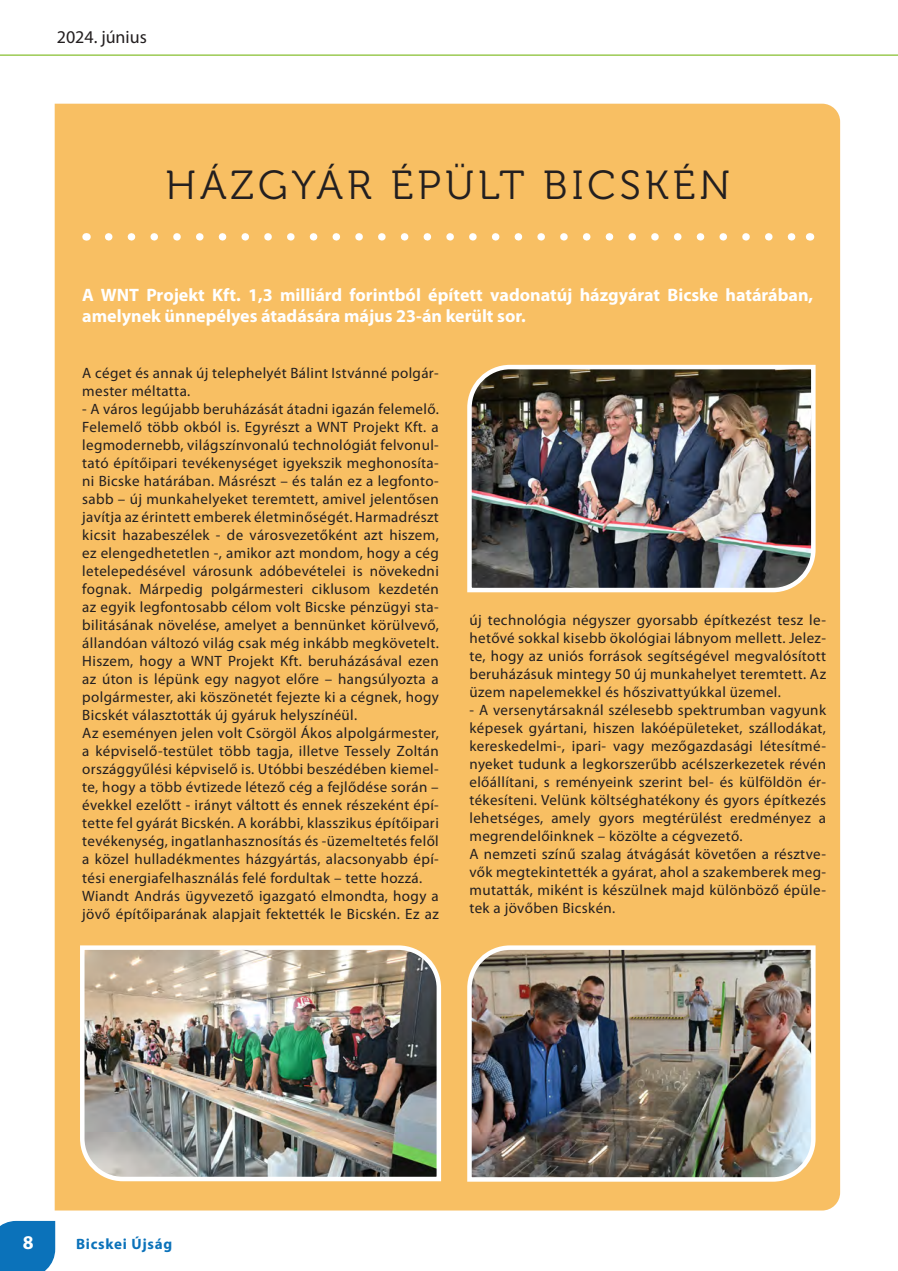
<style>
.page{position:relative;width:898px;height:1271px;background:#fff}
.page>*{position:absolute;margin:0;border:0;box-sizing:border-box;transform-origin:0 0}
.Heading_Master_copy{font:40.5px "Museo 300";letter-spacing:.1em;color:#231f20}
.t1{font:700 19.5px "Myriad Pro";color:#fff}
.Body_text{font:700 18px/21px "Myriad Pro";color:#fff}
.Subheading{font:18px "Myriad Pro";color:#231f20}
.Body_text-2{font:15px/18px "Myriad Pro";letter-spacing:.025em;color:#231f20;text-align:justify}
.t2{font:700 15px "Myriad Pro";letter-spacing:.05em;color:#0b72ba}
</style>
<div class="page">
<hr style="left:0;top:54px;width:897px;height:2px;background:#9bca53">
<div style="left:55px;top:104px;width:785px;height:1106px;background:#f8bf63"></div>
<svg style="left:109px;top:233px;width:689px;height:8px"></svg>
<img style="left:465px;top:362px;width:352px;height:232px">
<img style="left:78px;top:943px;width:365px;height:240px">
<img style="left:465px;top:943px;width:352px;height:241px">
<div style="left:0;top:1221px;width:55px;height:50px;background:#0b72ba"></div>
<p class="Subheading" style="left:57px;top:26px;width:92px">2024. június</p>
<p class="Heading_Master_copy" style="left:165px;top:164px;width:566px">HÁZGYÁR ÉPÜLT BICSKÉN</p>
<p class="Body_text" style="left:82px;top:283px;width:732px">A WNT Projekt Kft. 1,3 milliárd forintból épített vadonatúj házgyárat Bicske határában, amelynek ünnepélyes átadására május 23-án került sor.</p>
<p class="Body_text-2" style="left:82px;top:364px;width:358px">A céget és annak új telephelyét Bálint Istvánné polgár&shy;mester méltatta.</p>
<p class="Body_text-2" style="left:82px;top:400px;width:358px">- A város legújabb beruházását átadni igazán felemelő.<br>Felemelő több okból is. Egyrészt a WNT Projekt Kft. a legmodernebb, világszínvonalú technológiát felvonul&shy;tató építőipari tevékenységet igyekszik meghonosíta&shy;ni Bicske határában. Másrészt – és talán ez a legfonto&shy;sabb – új munkahelyeket teremtett, amivel jelentősen javítja az érintett emberek életminőségét. Harmadrészt kicsit hazabeszélek - de városvezetőként azt hiszem, ez elengedhetetlen -, amikor azt mondom, hogy a cég letelepedésével városunk adóbevételei is növekedni fognak. Márpedig polgármesteri ciklusom kezdetén az egyik legfontosabb célom volt Bicske pénzügyi sta&shy;bilitásának növelése, amelyet a bennünket körülvevő, állandóan változó világ csak még inkább megkövetelt.<br>Hiszem, hogy a WNT Projekt Kft. beruházásával ezen az úton is lépünk egy nagyot előre – hangsúlyozta a polgármester, aki köszönetét fejezte ki a cégnek, hogy Bicskét választották új gyáruk helyszínéül.</p>
<p class="Body_text-2" style="left:82px;top:724px;width:358px">Az eseményen jelen volt Csörgöl Ákos alpolgármester, a képviselő-testület több tagja, illetve Tessely Zoltán országgyűlési képviselő is. Utóbbi beszédében kiemel&shy;te, hogy a több évtizede létező cég a fejlődése során – évekkel ezelőtt - irányt váltott és ennek részeként épí&shy;tette fel gyárát Bicskén. A korábbi, klasszikus építőipari tevékenység, ingatlanhasznosítás és -üzemeltetés felől a közel hulladékmentes házgyártás, alacsonyabb épí&shy;tési energiafelhasználás felé fordultak – tette hozzá.</p>
<p class="Body_text-2" style="left:82px;top:886px;width:358px">Wiandt András ügyvezető igazgató elmondta, hogy a jövő építőiparának alapjait fektették le Bicskén. Ez az</p>
<p class="Body_text-2" style="left:469px;top:611px;width:358px">új technológia négyszer gyorsabb építkezést tesz le&shy;hetővé sokkal kisebb ökológiai lábnyom mellett. Jelez&shy;te, hogy az uniós források segítségével megvalósított beruházásuk mintegy 50 új munkahelyet teremtett. Az üzem napelemekkel és hőszivattyúkkal üzemel.</p>
<p class="Body_text-2" style="left:469px;top:701px;width:358px">- A versenytársaknál szélesebb spektrumban vagyunk képesek gyártani, hiszen lakóépületeket, szállodákat, kereskedelmi-, ipari- vagy mezőgazdasági létesítmé&shy;nyeket tudunk a legkorszerűbb acélszerkezetek révén előállítani, s reményeink szerint bel- és külföldön ér&shy;tékesíteni. Velünk költséghatékony és gyors építkezés lehetséges, amely gyors megtérülést eredményez a megrendelőinknek – közölte a cégvezető.</p>
<p class="Body_text-2" style="left:469px;top:845px;width:358px">A nemzeti színű szalag átvágását követően a résztve&shy;vők megtekintették a gyárat, ahol a szakemberek meg&shy;mutatták, miként is készülnek majd különböző épüle&shy;tek a jövőben Bicskén.</p>
<p class="t1" style="left:23px;top:1229px;width:12px">8</p>
<p class="t2" style="left:76px;top:1233px;width:98px">Bicskei Újság</p>
</div>
